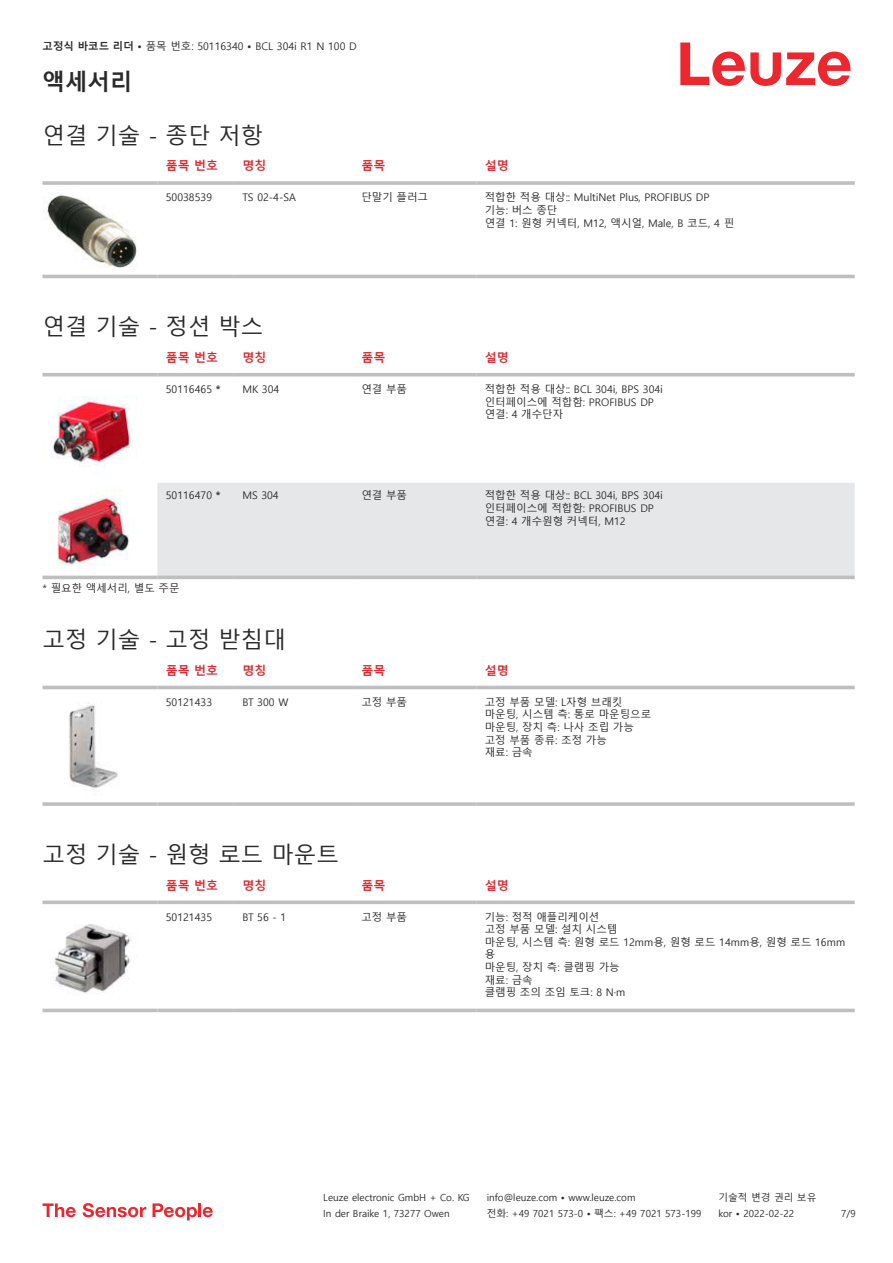
<style>
.page{position:relative;width:893px;height:1263px;background:#fff}
.page>*{position:absolute;margin:0;border:0;box-sizing:border-box;transform-origin:0 0}
.t1{font:22.5px "Malgun Gothic";color:#2b292a}
.t2{font:700 22.5px "Malgun Gothic";color:#2b292a}
.t3{font:700 12px "Malgun Gothic";color:#db2a30}
.t4{font:10.5px/12.6px "Malgun Gothic";color:#2b292a}
.t5{font:9.75px "Malgun Gothic";color:#2b292a}
.s1{font-weight:700}
</style>
<div class="page">
<svg style="left:680px;top:43px;width:170px;height:43px"></svg>
<div style="left:43px;top:274px;width:812px;height:5px;background:#edeeee"></div>
<hr style="left:43px;top:181px;width:114px;height:4px;background:#bdbfc1">
<hr style="left:157px;top:181px;width:77px;height:4px;background:#c8cacb">
<hr style="left:234px;top:181px;width:119px;height:4px;background:#c3c5c6">
<hr style="left:353px;top:181px;width:123px;height:4px;background:#bdbfc1">
<hr style="left:476px;top:181px;width:379px;height:4px;background:#c8cacb">
<hr style="left:43px;top:275px;width:114px;height:3px;background:#bdbfc1">
<hr style="left:157px;top:275px;width:77px;height:3px;background:#bdbfc1">
<hr style="left:234px;top:275px;width:119px;height:3px;background:#bdbfc1">
<hr style="left:353px;top:275px;width:123px;height:3px;background:#bdbfc1">
<hr style="left:476px;top:275px;width:379px;height:3px;background:#bdbfc1">
<img style="left:44px;top:189px;width:93px;height:79px">
<svg style="left:43px;top:376px;width:812px;height:204px"></svg>
<div style="left:157px;top:483px;width:698px;height:93px;background:#e6e7e9"></div>
<hr style="left:43px;top:373px;width:114px;height:3px;background:#bdbfc1">
<hr style="left:157px;top:373px;width:77px;height:3px;background:#bdbfc1">
<hr style="left:234px;top:373px;width:119px;height:3px;background:#bdbfc1">
<hr style="left:353px;top:373px;width:123px;height:3px;background:#bdbfc1">
<hr style="left:476px;top:373px;width:379px;height:3px;background:#bdbfc1">
<hr style="left:43px;top:576px;width:114px;height:3px;background:#bdbfc1">
<hr style="left:157px;top:576px;width:77px;height:3px;background:#bdbfc1">
<hr style="left:234px;top:576px;width:119px;height:3px;background:#bdbfc1">
<hr style="left:353px;top:576px;width:123px;height:3px;background:#bdbfc1">
<hr style="left:476px;top:576px;width:379px;height:3px;background:#bdbfc1">
<img style="left:43px;top:381px;width:97px;height:98px">
<img style="left:43px;top:487px;width:97px;height:86px">
<div style="left:43px;top:685px;width:812px;height:5px;background:#ededee"></div>
<hr style="left:43px;top:686px;width:114px;height:3px;background:#bdbfc1">
<hr style="left:157px;top:686px;width:77px;height:3px;background:#bdbfc1">
<hr style="left:234px;top:686px;width:119px;height:3px;background:#bdbfc1">
<hr style="left:353px;top:686px;width:123px;height:3px;background:#bdbfc1">
<hr style="left:476px;top:686px;width:379px;height:3px;background:#bdbfc1">
<svg style="left:43px;top:802px;width:114px;height:4px"></svg>
<hr style="left:157px;top:802px;width:77px;height:4px;background:#c5c7c8">
<svg style="left:234px;top:802px;width:119px;height:4px"></svg>
<svg style="left:353px;top:802px;width:123px;height:4px"></svg>
<hr style="left:476px;top:802px;width:379px;height:4px;background:#c5c7c8">
<img style="left:69px;top:702px;width:49px;height:87px">
<div style="left:43px;top:1008px;width:812px;height:5px;background:#eeefef"></div>
<svg style="left:43px;top:900px;width:114px;height:4px"></svg>
<svg style="left:157px;top:900px;width:77px;height:4px"></svg>
<svg style="left:234px;top:900px;width:119px;height:4px"></svg>
<svg style="left:353px;top:900px;width:123px;height:4px"></svg>
<svg style="left:476px;top:900px;width:379px;height:4px;background:#c6c7c9"></svg>
<hr style="left:43px;top:1009px;width:114px;height:3px;background:#bdbfc1">
<hr style="left:157px;top:1009px;width:77px;height:3px;background:#bdbfc1">
<hr style="left:234px;top:1009px;width:119px;height:3px;background:#bdbfc1">
<hr style="left:353px;top:1009px;width:123px;height:3px;background:#bdbfc1">
<hr style="left:476px;top:1009px;width:379px;height:3px;background:#bdbfc1">
<img style="left:53px;top:924px;width:78px;height:70px">
<svg style="left:43px;top:1203px;width:33px;height:14px"></svg>
<svg style="left:83px;top:1203px;width:63px;height:14px"></svg>
<svg style="left:153px;top:1203px;width:44px;height:17px"></svg>
<hr style="left:198px;top:1203px;width:3px;height:14px;background:#ed272d">
<svg style="left:203px;top:1207px;width:10px;height:10px"></svg>
<p class="t4" style="left:43px;top:40px;width:316px"><span class="s1">고정식 바코드 리더 •</span> 품목 번호: 50116340 <span class="s1">•</span> BCL 304i R1 N 100 D</p>
<h1 class="t2" style="left:43px;top:69px;width:91px">액세서리</h1>
<h1 class="t1" style="left:43px;top:123px;width:222px">연결 기술 - 종단 저항</h1>
<p class="t3" style="left:166px;top:159px;width:54px">품목 번호</p>
<p class="t3" style="left:242px;top:159px;width:25px">명칭</p>
<p class="t3" style="left:361px;top:159px;width:25px">품목</p>
<p class="t3" style="left:485px;top:159px;width:25px">설명</p>
<p class="t4" style="left:166px;top:191px;width:48px">50038539</p>
<p class="t4" style="left:242px;top:191px;width:55px">TS 02-4-SA</p>
<p class="t4" style="left:361px;top:191px;width:68px">단말기 플러그</p>
<p class="t4" style="left:485px;top:191px;width:251px">적합한 적용 대상:: MultiNet Plus, PROFIBUS DP 기능: 버스 종단<br>연결 1: 원형 커넥터, M12, 액시얼, Male, B 코드, 4 핀</p>
<h1 class="t1" style="left:43px;top:314px;width:222px">연결 기술 - 정션 박스</h1>
<p class="t3" style="left:166px;top:351px;width:54px">품목 번호</p>
<p class="t3" style="left:242px;top:351px;width:25px">명칭</p>
<p class="t3" style="left:361px;top:351px;width:25px">품목</p>
<p class="t3" style="left:485px;top:351px;width:25px">설명</p>
<p class="t4" style="left:166px;top:383px;width:56px">50116465 <span class="s1">*</span></p>
<p class="t4" style="left:242px;top:383px;width:38px">MK 304</p>
<p class="t4" style="left:361px;top:383px;width:47px">연결 부품</p>
<p class="t4" style="left:485px;top:383px;width:180px">적합한 적용 대상:: BCL 304i, BPS 304i 인터페이스에 적합함: PROFIBUS DP 연결: 4 개수단자</p>
<p class="t4" style="left:166px;top:489px;width:56px">50116470 <span class="s1">*</span></p>
<p class="t4" style="left:242px;top:489px;width:38px">MS 304</p>
<p class="t4" style="left:361px;top:489px;width:47px">연결 부품</p>
<p class="t4" style="left:485px;top:489px;width:180px">적합한 적용 대상:: BCL 304i, BPS 304i 인터페이스에 적합함: PROFIBUS DP 연결: 4 개수원형 커넥터, M12</p>
<p class="t4" style="left:43px;top:582px;width:139px">* 필요한 액세서리, 별도 주문</p>
<h1 class="t1" style="left:43px;top:627px;width:245px">고정 기술 - 고정 받침대</h1>
<p class="t3" style="left:166px;top:663px;width:54px">품목 번호</p>
<p class="t3" style="left:242px;top:663px;width:25px">명칭</p>
<p class="t3" style="left:361px;top:663px;width:25px">품목</p>
<p class="t3" style="left:485px;top:663px;width:25px">설명</p>
<p class="t4" style="left:166px;top:696px;width:48px">50121433</p>
<p class="t4" style="left:242px;top:696px;width:47px">BT 300 W</p>
<p class="t4" style="left:361px;top:696px;width:47px">고정 부품</p>
<p class="t4" style="left:485px;top:696px;width:168px">고정 부품 모델: L자형 브래킷 마운팅, 시스템 측: 통로 마운팅으로 마운팅, 장치 측: 나사 조립 가능 고정 부품 종류: 조정 가능<br>재료: 금속</p>
<h1 class="t1" style="left:43px;top:842px;width:298px">고정 기술 - 원형 로드 마운트</h1>
<p class="t3" style="left:166px;top:878px;width:54px">품목 번호</p>
<p class="t3" style="left:242px;top:878px;width:25px">명칭</p>
<p class="t3" style="left:361px;top:878px;width:25px">품목</p>
<p class="t3" style="left:485px;top:878px;width:25px">설명</p>
<p class="t4" style="left:166px;top:911px;width:48px">50121435</p>
<p class="t4" style="left:242px;top:911px;width:45px">BT 56 - 1</p>
<p class="t4" style="left:361px;top:911px;width:47px">고정 부품</p>
<p class="t4" style="left:485px;top:911px;width:362px">기능: 정적 애플리케이션<br>고정 부품 모델: 설치 시스템<br>마운팅, 시스템 측: 원형 로드 12mm용, 원형 로드 14mm용, 원형 로드 16mm 용<br>마운팅, 장치 측: 클램핑 가능<br>재료: 금속<br>클램핑 조의 조임 토크: 8 N·m</p>
<p class="t5" style="left:323px;top:1192px;width:148px">Leuze electronic GmbH + Co. KG</p>
<p class="t5" style="left:487px;top:1192px;width:150px">info@leuze.com • www.leuze.com</p>
<p class="t5" style="left:718px;top:1192px;width:100px">기술적 변경 권리 보유</p>
<p class="t5" style="left:323px;top:1208px;width:128px">In der Braike 1, 73277 Owen</p>
<p class="t5" style="left:487px;top:1208px;width:216px">전화: +49 7021 573-0 • 팩스: +49 7021 573-199</p>
<p class="t5" style="left:718px;top:1208px;width:77px">kor • 2022-02-22</p>
<p class="t5" style="left:841px;top:1208px;width:16px">7 /9</p>
</div>
